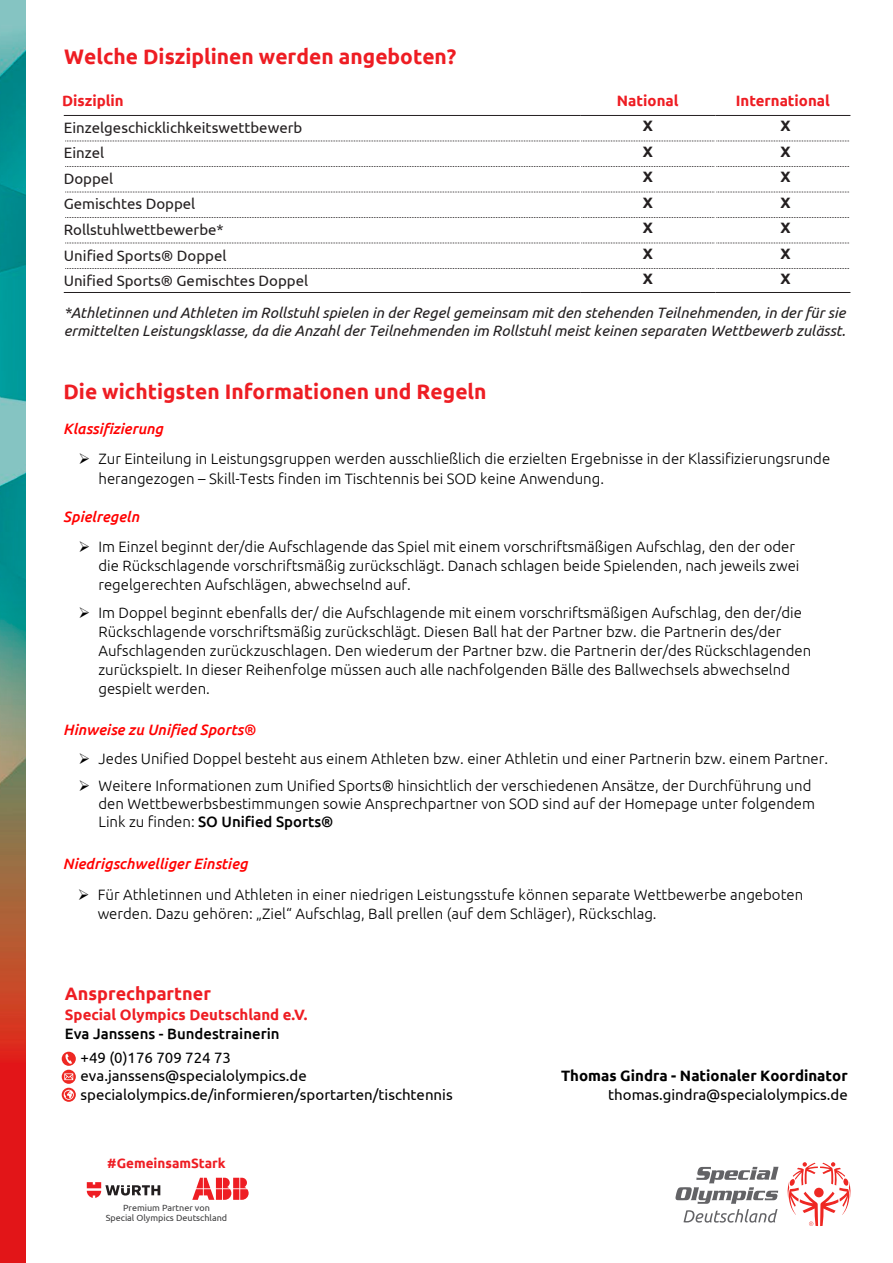
<style>
.page{position:relative;width:893px;height:1263px;background:#fff}
.page>*{position:absolute;margin:0;border:0;box-sizing:border-box;transform-origin:0 0}
.t1{font:700 21px "Ubuntu";color:#ee1d23}
.t2{font:700 18px "Ubuntu";color:#ee1d23}
.t3{font:300 15px/19px "Ubuntu";color:#000}
.t4{font:italic 15px/18px "Ubuntu";color:#231f20}
.t5{font:15px/18.3px "Ubuntu";color:#000}
.t6{font:15px/25.5px "Ubuntu";color:#231f20}
.t7{font:italic 500 15px "Ubuntu";color:#f00}
.t8{font:700 15px "Ubuntu";color:#ee1d23}
.t9{font:700 15px "Ubuntu";color:#000}
.t10{font:500 15px "Ubuntu";color:#000}
.t11{font:700 15px/25.5px "Ubuntu";color:#231f20}
.t12{font:700 15px "Ubuntu";color:#231f20}
.t13{font:700 13.5px "Ubuntu";color:#ee1d23}
.t14{font:9px/9.8px "Ubuntu";color:#3e3e3f;text-align:center}
.s1{font-weight:500}
</style>
<div class="page">
<img style="left:0;top:0;width:26px;height:1263px">
<svg style="left:675px;top:1167px;width:103px;height:55px"></svg>
<svg style="left:787px;top:1162px;width:63px;height:64px"></svg>
<svg style="left:192px;top:1177px;width:57px;height:23px"></svg>
<svg style="left:86px;top:1182px;width:75px;height:16px"></svg>
<hr style="left:64px;top:115px;width:516px;height:1px;background:#231f20">
<hr style="left:580px;top:115px;width:135px;height:1px;background:#231f20">
<hr style="left:715px;top:115px;width:135px;height:1px;background:#231f20">
<svg style="left:66px;top:141px;width:783px;height:1px"></svg>
<svg style="left:66px;top:166px;width:783px;height:1px"></svg>
<svg style="left:66px;top:192px;width:783px;height:1px"></svg>
<svg style="left:66px;top:217px;width:783px;height:1px"></svg>
<svg style="left:66px;top:243px;width:783px;height:1px"></svg>
<svg style="left:66px;top:268px;width:783px;height:1px"></svg>
<hr style="left:64px;top:292px;width:516px;height:1px;background:#231f20">
<hr style="left:580px;top:292px;width:135px;height:1px;background:#231f20">
<hr style="left:715px;top:292px;width:135px;height:1px;background:#231f20">
<svg style="left:62px;top:1070px;width:14px;height:14px"></svg>
<svg style="left:64px;top:1073px;width:9px;height:7px"></svg>
<svg style="left:62px;top:1088px;width:14px;height:14px"></svg>
<svg style="left:64px;top:1090px;width:10px;height:10px"></svg>
<div style="left:62px;top:1052px;width:14px;height:14px;background:#ee2823;border-radius:50%"></div>
<svg style="left:63px;top:1054px;width:9px;height:11px"></svg>
<h1 class="t1" style="left:64px;top:44px;width:394px">Welche Disziplinen werden angeboten?</h1>
<p class="t8" style="left:62px;top:91px;width:63px">Disziplin</p>
<p class="t8" style="left:617px;top:91px;width:63px">National</p>
<p class="t8" style="left:736px;top:91px;width:96px">International</p>
<p class="t6" style="left:64px;top:114px;width:240px">Einzelgeschicklichkeitswettbewerb</p>
<p class="t11" style="left:780px;top:113px;width:12px">X</p>
<p class="t6" style="left:64px;top:140px;width:42px">Einzel</p>
<p class="t11" style="left:780px;top:139px;width:12px">X</p>
<p class="t11" style="left:643px;top:164px;width:12px">X</p>
<p class="t11" style="left:780px;top:164px;width:12px">X</p>
<p class="t12" style="left:643px;top:193px;width:12px">X</p>
<p class="t11" style="left:780px;top:190px;width:12px">X</p>
<p class="t11" style="left:643px;top:113px;width:12px">X<br>X</p>
<p class="t6" style="left:64px;top:165px;width:162px">Doppel<br>Gemischtes Doppel<br>Rollstuhlwettbewerbe*</p>
<p class="t11" style="left:643px;top:215px;width:12px">X<br>X</p>
<p class="t11" style="left:780px;top:215px;width:12px">X</p>
<p class="t6" style="left:64px;top:243px;width:164px">Unified Sports® Doppel</p>
<p class="t11" style="left:780px;top:241px;width:12px">X<br>X</p>
<p class="t6" style="left:64px;top:268px;width:246px">Unified Sports® Gemischtes Doppel</p>
<p class="t11" style="left:643px;top:266px;width:12px">X</p>
<p class="t4" style="left:64px;top:303px;width:783px">*Athletinnen und Athleten im Rollstuhl spielen in der Regel gemeinsam mit den stehenden Teilnehmenden, in der für sie ermittelten Leistungsklasse, da die Anzahl der Teilnehmenden im Rollstuhl meist keinen separaten Wettbewerb zulässt.</p>
<h1 class="t1" style="left:63px;top:378px;width:425px">Die wichtigsten Informationen und Regeln</h1>
<p class="t7" style="left:63px;top:419px;width:101px">Klassifizierung</p>
<p class="t3" style="left:98px;top:449px;width:733px;text-indent:-20px">➢ Zur Einteilung in Leistungsgruppen werden ausschließlich die erzielten Ergebnisse in der Klassifizierungsrunde herangezogen – Skill-Tests finden im Tischtennis bei SOD keine Anwendung.</p>
<p class="t7" style="left:63px;top:508px;width:77px">Spielregeln</p>
<p class="t3" style="left:98px;top:536px;width:703px;text-indent:-20px">➢ Im Einzel beginnt der/die Aufschlagende das Spiel mit einem vorschriftsmäßigen Aufschlag, den der oder die Rückschlagende vorschriftsmäßig zurückschlägt. Danach schlagen beide Spielenden, nach jeweils zwei regelgerechten Aufschlägen, abwechselnd auf.</p>
<p class="t3" style="left:98px;top:603px;width:714px;text-indent:-20px">➢ Im Doppel beginnt ebenfalls der/ die Aufschlagende mit einem vorschriftsmäßigen Aufschlag, den der/die Rückschlagende vorschriftsmäßig zurückschlägt. Diesen Ball hat der Partner bzw. die Partnerin des/der Aufschlagenden zurückzuschlagen. Den wiederum der Partner bzw. die Partnerin der/des Rückschlagenden zurückspielt. In dieser Reihenfolge müssen auch alle nachfolgenden Bälle des Ballwechsels abwechselnd gespielt werden.</p>
<p class="t7" style="left:63px;top:721px;width:194px">Hinweise zu Unified Sports®</p>
<p class="t3" style="left:79px;top:749px;width:751px">➢ Jedes Unified Doppel besteht aus einem Athleten bzw. einer Athletin und einer Partnerin bzw. einem Partner.</p>
<p class="t3" style="left:99px;top:777px;width:718px;line-height:18px;text-indent:-20px">➢ Weitere Informationen zum Unified Sports® hinsichtlich der verschiedenen Ansätze, der Durchführung und den Wettbewerbsbestimmungen sowie Ansprechpartner von SOD sind auf der Homepage unter folgendem<br>Link zu finden: <span class="s1">SO Unified Sports®</span></p>
<p class="t7" style="left:63px;top:854px;width:186px">Niedrigschwelliger Einstieg</p>
<p class="t3" style="left:98px;top:884px;width:707px;text-indent:-20px">➢ Für Athletinnen und Athleten in einer niedrigen Leistungsstufe können separate Wettbewerbe angeboten werden. Dazu gehören: „Ziel“ Aufschlag, Ball prellen (auf dem Schläger), Rückschlag.</p>
<p class="t2" style="left:65px;top:982px;width:148px">Ansprechpartner</p>
<p class="t8" style="left:65px;top:1005px;width:244px">Special Olympics Deutschland e.V.</p>
<p class="t10" style="left:65px;top:1024px;width:216px">Eva Janssens - Bundestrainerin</p>
<p class="t5" style="left:81px;top:1048px;width:374px">+49 (0)176 709 724 73 eva.janssens@specialolympics.de specialolympics.de/informieren/sportarten/tischtennis</p>
<p class="t13" style="left:107px;top:1155px;width:120px">#GemeinsamStark</p>
<p class="t14" style="left:106px;top:1203px;width:123px">Premium Partner von<br>Special Olympics Deutschland</p>
<p class="t9" style="left:561px;top:1067px;width:288px">Thomas Gindra - Nationaler Koordinator</p>
<p class="t5" style="left:608px;top:1085px;width:241px">thomas.gindra@specialolympics.de</p>
</div>
